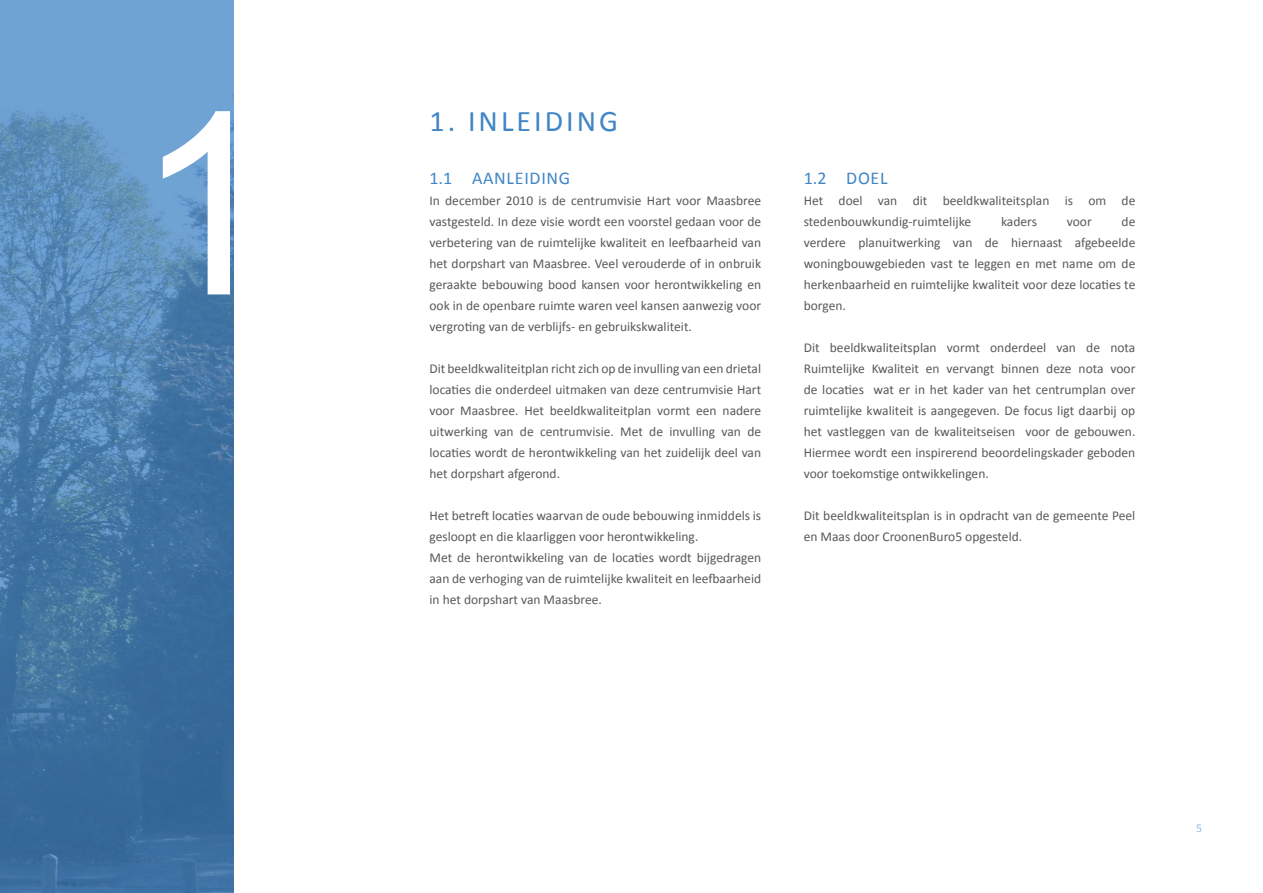
<style>
.page{position:relative;width:1263px;height:893px;background:#fff}
.page>*{position:absolute;margin:0;border:0;box-sizing:border-box;transform-origin:0 0}
.t1{font:255px "Arial";color:#fff}
.t2{font:30px "Calibri";color:#4085c6}
.t3{font:18px "Calibri";letter-spacing:.04em;color:#4085c6}
.t4{font:13.5px/21px "Calibri";color:#58595b;text-align:justify}
.t5{font:12px "Calibri";color:#669dd1}
</style>
<div class="page">
<svg style="left:0;top:0;width:234px;height:893px;background:#4e81b0"></svg>
<h1 class="t1" style="left:135px;top:38px;width:143px">1</h1>
<h2 class="t2" style="left:429px;top:102px;width:154px">1. IN LEI DING</h2>
<h3 class="t3" style="left:429px;top:166px;width:142px">1.1 aanleiding</h3>
<p class="t4" style="left:429px;top:190px;width:333px">I n december 2010 is de centrumvisie Hart voor Maasbree vastgesteld. I n deze visie wordt een voorstel gedaan voor de verbetering van de ruimtelijke kwaliteit en leefbaarheid van het dorpshart van Maasbree. Veel verouderde of in onbruik geraakte bebouwing bood kansen voor herontwikkeling en ook in de openbare ruimte waren veel kansen aanwezig voor vergroting van de verblijfs- en gebruikskwaliteit.</p>
<p class="t4" style="left:429px;top:358px;width:333px">Dit beeldkwaliteitplan richt zich op de invulling van een drietal locaties die onderdeel uitmaken van deze centrumvisie Hart voor Maasbree. Het beeldkwaliteitplan vormt een nadere uitwerking van de centrumvisie. Met de invulling van de locaties wordt de herontwikkeling van het zuidelijk deel van het dorpshart afgerond.</p>
<p class="t4" style="left:429px;top:505px;width:333px;text-align:left">Het betreft locaties waarvan de oude bebouwing inmiddels is gesloopt en die klaarliggen voor herontwikkeling.<br>Met de herontwikkeling van de locaties wordt bijgedragen aan de verhoging van de ruimtelijke kwaliteit en leefbaarheid in het dorpshart van Maasbree.</p>
<h3 class="t3" style="left:804px;top:166px;width:82px">1.2 Doel</h3>
<p class="t4" style="left:804px;top:190px;width:333px">Het doel van dit beeldkwaliteitsplan is om de stedenbouwkundig-ruimtelijke</p>
<p class="t4" style="left:1001px;top:211px;width:37px">kaders</p>
<p class="t4" style="left:1067px;top:211px;width:26px">voor</p>
<p class="t4" style="left:804px;top:211px;width:333px;text-indent:318px">de verdere planuitwerking van de hiernaast afgebeelde woningbouwgebieden vast te leggen en met name om de herkenbaarheid en ruimtelijke kwaliteit voor deze locaties te borgen.</p>
<p class="t4" style="left:804px;top:337px;width:333px">Dit beeldkwaliteitsplan vormt onderdeel van de nota Ruimtelijke Kwaliteit en vervangt binnen deze nota voor de locaties wat er in het kader van het centrumplan over ruimtelijke kwaliteit is aangegeven. De focus ligt daarbij op het vastleggen van de kwaliteitseisen voor de gebouwen.<br>H iermee wordt een inspirerend beoordelingskader geboden voor toekomstige ontwikkelingen.</p>
<p class="t4" style="left:804px;top:505px;width:333px">Dit beeldkwaliteitsplan is in opdracht van de gemeente Peel en Maas door CroonenBuro5 opgesteld.</p>
<p class="t5" style="left:1196px;top:820px;width:8px">5</p>
</div>
